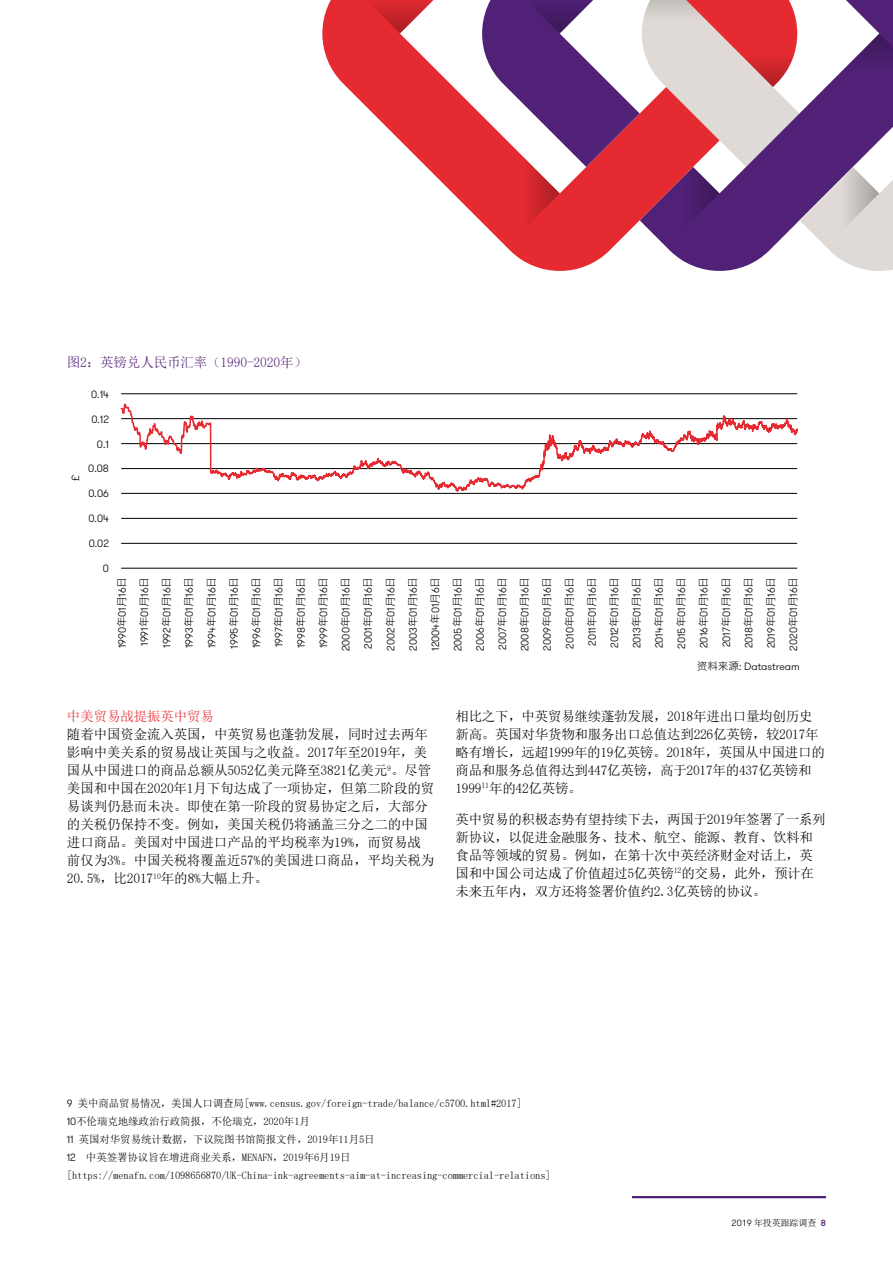
<style>
.page{position:relative;width:893px;height:1263px;background:#fff}
.page>*{position:absolute;margin:0;border:0;box-sizing:border-box;transform-origin:0 0}
.t1{font:13.5px/18px "Sim Sun";letter-spacing:-.02em;color:#000}
.t2{font:13.5px "Sim Sun";letter-spacing:-.01em;color:#512178}
.t3{font:13.5px "Sim Sun";letter-spacing:-.01em;color:#e62a32}
.t4{font:300 10.5px/22.4px "GT Walsheim Pro";color:#000;text-align:center}
.t5{font:10.5px/18px "Sim Sun";letter-spacing:-.01em;color:#000}
.t6{font:9px "Sim Sun";letter-spacing:-.01em;color:#000}
.s1{font-family:"Microsoft Jheng Hei";font-weight:400}
.s2{font-family:"GT Walsheim Pro";font-weight:300}
.s3{font-family:"GT Walsheim Pro";font-weight:500;color:#512178}
</style>
<div class="page">
<hr style="left:632px;top:1196px;width:194px;height:2px;background:#512178">
<hr style="left:121px;top:543px;width:676px;height:1px;background:#000">
<hr style="left:121px;top:518px;width:676px;height:1px;background:#000">
<hr style="left:121px;top:568px;width:676px;height:1px;background:#000">
<svg style="left:120px;top:393px;width:678px;height:101px"></svg>
<svg style="left:322px;top:0;width:397px;height:271px"></svg>
<svg style="left:506px;top:167px;width:54px;height:80px"></svg>
<svg style="left:347px;top:0;width:106px;height:34px"></svg>
<svg style="left:482px;top:0;width:158px;height:167px"></svg>
<svg style="left:719px;top:0;width:174px;height:271px"></svg>
<svg style="left:826px;top:167px;width:53px;height:80px"></svg>
<svg style="left:826px;top:34px;width:67px;height:53px"></svg>
<svg style="left:506px;top:0;width:107px;height:34px"></svg>
<svg style="left:640px;top:0;width:159px;height:247px"></svg>
<p class="t2" style="left:67px;top:355px;width:242px">图2：英镑兑人民币汇率（1990-2020年）</p>
<p class="t4" style="left:91px;top:383px;width:19px">0.14</p>
<p class="t4" style="left:91px;top:408px;width:19px">0.12</p>
<p class="t4" style="left:97px;top:433px;width:13px">0.1</p>
<p class="t4" style="left:65px;top:481px;width:8px;rotate:-90deg">£</p>
<p class="t4" style="left:88px;top:458px;width:22px">0.08</p>
<p class="t4" style="left:89px;top:483px;width:22px">0.06</p>
<p class="t4" style="left:89px;top:508px;width:22px">0.04</p>
<p class="t4" style="left:89px;top:533px;width:22px">0.02</p>
<p class="t4" style="left:103px;top:557px;width:8px">0</p>
<p class="t4" style="left:111px;top:651px;width:76px;rotate:-90deg">1990<span class="s1">年</span>01<span class="s1">月</span>16<span class="s1">日<br></span>1991<span class="s1">年</span>01<span class="s1">月</span>16<span class="s1">日<br></span>1992<span class="s1">年</span>01<span class="s1">月</span>16<span class="s1">日<br></span>1993<span class="s1">年</span>01<span class="s1">月</span>16<span class="s1">日<br></span>1994<span class="s1">年</span>01<span class="s1">月</span>16<span class="s1">日<br></span>1995<span class="s1">年</span>01<span class="s1">月</span>16<span class="s1">日<br></span>1996<span class="s1">年</span>01<span class="s1">月</span>16<span class="s1">日<br></span>1997<span class="s1">年</span>01<span class="s1">月</span>16<span class="s1">日<br></span>1998<span class="s1">年</span>01<span class="s1">月</span>16<span class="s1">日<br></span>1999<span class="s1">年</span>01<span class="s1">月</span>16<span class="s1">日<br></span>2000<span class="s1">年</span>01<span class="s1">月</span>16<span class="s1">日<br></span>2001<span class="s1">年</span>01<span class="s1">月</span>16<span class="s1">日<br></span>2002<span class="s1">年</span>01<span class="s1">月</span>16<span class="s1">日<br></span>2003<span class="s1">年</span>01<span class="s1">月</span>16<span class="s1">日<br></span>12004<span class="s1">年</span>01<span class="s1">月</span>6<span class="s1">日<br></span>2005<span class="s1">年</span>01<span class="s1">月</span>16<span class="s1">日<br></span>2006<span class="s1">年</span>01<span class="s1">月</span>16<span class="s1">日<br></span>2007<span class="s1">年</span>01<span class="s1">月</span>16<span class="s1">日<br></span>2008<span class="s1">年</span>01<span class="s1">月</span>16<span class="s1">日<br></span>2009<span class="s1">年</span>01<span class="s1">月</span>16<span class="s1">日<br></span>2010<span class="s1">年</span>01<span class="s1">月</span>16<span class="s1">日<br></span>2011<span class="s1">年</span>01<span class="s1">月</span>16<span class="s1">日<br></span>2012<span class="s1">年</span>01<span class="s1">月</span>16<span class="s1">日<br></span>2013<span class="s1">年</span>01<span class="s1">月</span>16<span class="s1">日<br></span>2014<span class="s1">年</span>01<span class="s1">月</span>16<span class="s1">日<br></span>2015<span class="s1">年</span>01<span class="s1">月</span>16<span class="s1">日<br></span>2016<span class="s1">年</span>01<span class="s1">月</span>16<span class="s1">日<br></span>2017<span class="s1">年</span>01<span class="s1">月</span>16<span class="s1">日<br></span>2018<span class="s1">年</span>01<span class="s1">月</span>16<span class="s1">日<br></span>2019<span class="s1">年</span>01<span class="s1">月</span>16<span class="s1">日<br></span>2020<span class="s1">年</span>01<span class="s1">月</span>16<span class="s1">日</span></p>
<p class="t4" style="left:697px;top:656px;width:104px"><span class="s1">资料来源</span>: Datastream</p>
<p class="t3" style="left:67px;top:710px;width:149px">中美贸易战提振英中贸易</p>
<p class="t1" style="left:67px;top:725px;width:369px">随着中国资金流入英国，中英贸易也蓬勃发展，同时过去两年影响中美关系的贸易战让英国与之收益。2017年至2019年，美国从中国进口的商品总额从5052亿美元降至3821亿美元<sup>9</sup>。尽管美国和中国在2020年1月下旬达成了一项协定，但第二阶段的贸易谈判仍悬而未决。即使在第一阶段的贸易协定之后，大部分的关税仍保持不变。例如，美国关税仍将涵盖三分之二的中国进口商品。美国对中国进口产品的平均税率为19%，而贸易战前仅为3%。中国关税将覆盖近57%的美国进口商品，平均关税为20.5%，比2017<sup>10</sup>年的8%大幅上升。</p>
<p class="t1" style="left:455px;top:707px;width:371px">相比之下，中英贸易继续蓬勃发展，2018年进出口量均创历史新高。英国对华货物和服务出口总值达到226亿英镑，较2017年略有增长，远超1999年的19亿英镑。2018年，英国从中国进口的商品和服务总值得达到447亿英镑，高于2017年的437亿英镑和<br>1999<sup>11</sup>年的42亿英镑。</p>
<p class="t1" style="left:455px;top:810px;width:372px">英中贸易的积极态势有望持续下去，两国于2019年签署了一系列新协议，以促进金融服务、技术、航空、能源、教育、饮料和食品等领域的贸易。例如，在第十次中英经济财金对话上，英国和中国公司达成了价值超过5亿英镑<sup>12</sup>的交易，此外，预计在未来五年内，双方还将签署价值约2.3亿英镑的协议。</p>
<p class="t5" style="left:67px;top:1094px;width:485px"><span class="s2">9</span> 美中商品贸易情况，美国人口调查局[www.census.gov/foreign-trade/balance/c5700.html#2017]<br><span class="s2">10</span>不伦瑞克地缘政治行政简报，不伦瑞克，2020年1月<br><span class="s2">11</span> 英国对华贸易统计数据，下议院图书馆简报文件，2019年11月5日<br><span class="s2">12</span> 中英签署协议旨在增进商业关系，MENAFN，2019年6月19日[https://menafn.com/1098656870/UK-China-ink-agreements-aim-at-increasing-commercial-relations]</p>
<p class="t6" style="left:732px;top:1218px;width:96px"><span class="s2">2019</span> 年投英跟踪调查 <span class="s3">8</span></p>
</div>
